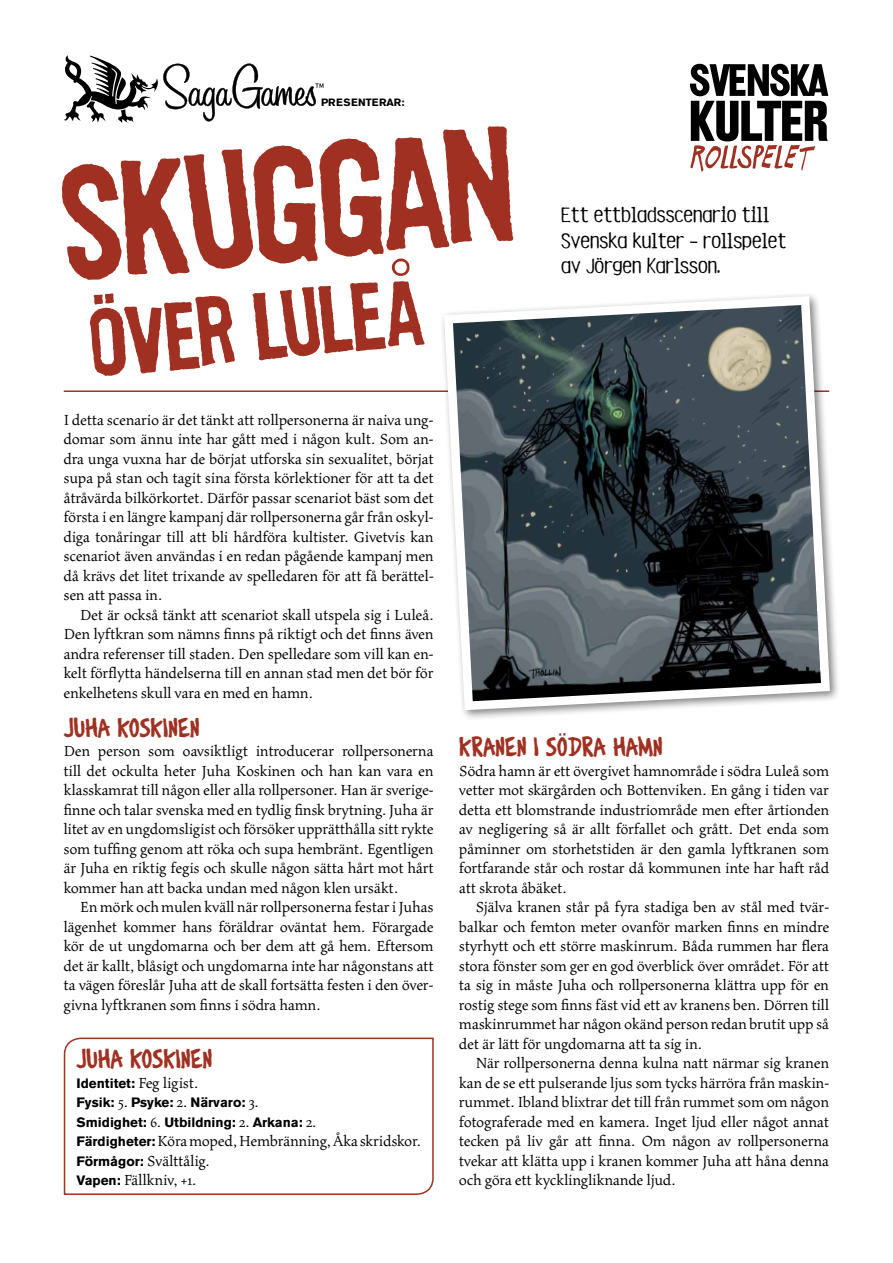
<style>
.page{position:relative;width:893px;height:1263px;background:#fff}
.page>*{position:absolute;margin:0;border:0;box-sizing:border-box;transform-origin:0 0}
.t1{font:153px "Flyerfonts Hardcore";color:#a03122}
.t2{font:88.5px "Flyerfonts Hardcore";color:#a03122}
.t3{font:27px "Flyerfonts Filler";letter-spacing:-.01em;color:#a03122}
.t4{font:22.5px/25.5px "Flyerfonts Inside Out";color:#000}
.t5{font:16.5px/19.5px "Maiola";color:#000;text-align:justify}
.t6{font:700 13.5px/19.5px "Akzidenz Grotesk BE";color:#000}
.t7{font:700 10.5px "Akzidenz Grotesk BE";letter-spacing:.02em;color:#000}
.s1{font-family:"Maiola";font-weight:400;font-size:16.5px}
.s2{font-family:"Akzidenz Grotesk BE";font-weight:700;font-size:13.5px}
</style>
<div class="page">
<hr style="left:64px;top:390px;width:765px;height:2px;background:#a03122">
<svg style="left:690px;top:64px;width:138px;height:108px"></svg>
<svg style="left:64px;top:55px;width:259px;height:68px"></svg>
<svg style="left:63px;top:1037px;width:371px;height:158px"></svg>
<div style="left:439px;top:291px;width:401px;height:430px;background:#000;opacity:.5"></div>
<svg style="left:444px;top:296px;width:386px;height:414px"></svg>
<img style="left:453px;top:305px;width:368px;height:396px">
<p class="t7" style="left:321px;top:96px;width:85px">PRESENTERAR:</p>
<h1 class="t1" style="left:53px;top:131px;width:456px;rotate:-6deg">SKUGGAN</h1>
<h2 class="t2" style="left:85px;top:289px;width:335px;rotate:-6deg">ÖVER LULEÅ</h2>
<h3 class="t4" style="left:561px;top:201px;width:227px">Ett ettbladsscenario till<br>Svenska kulter – rollspelet av Jörgen Karlsson.</h3>
<p class="t5" style="left:64px;top:410px;width:372px">I detta scenario är det tänkt att rollpersonerna är naiva ung&shy;domar som ännu inte har gått med i någon kult. Som an&shy;dra unga vuxna har de börjat utforska sin sexualitet, börjat supa på stan och tagit sina första körlektioner för att ta det åtråvärda bilkörkortet. Därför passar scenariot bäst som det första i en längre kampanj där rollpersonerna går från oskyl&shy;diga tonåringar till att bli hårdföra kultister. Givetvis kan scenariot även användas i en redan pågående kampanj men då krävs det litet trixande av spelledaren för att få berättel&shy;sen att passa in.</p>
<p class="t5" style="left:64px;top:605px;width:371px;text-indent:16px">Det är också tänkt att scenariot skall utspela sig i Luleå.<br>Den lyftkran som nämns finns på riktigt och det finns även andra referenser till staden. Den spelledare som vill kan en&shy;kelt förflytta händelserna till en annan stad men det bör för enkelhetens skull vara en med en hamn.</p>
<h3 class="t3" style="left:64px;top:710px;width:137px">JUHA KOSKINEN</h3>
<p class="t5" style="left:64px;top:742px;width:371px">Den person som oavsiktligt introducerar rollpersonerna till det ockulta heter Juha Koskinen och han kan vara en klasskamrat till någon eller alla rollpersoner. Han är sverige&shy;finne och talar svenska med en tydlig finsk brytning. Juha är litet av en ungdomsligist och försöker upprätthålla sitt rykte som tuffing genom att röka och supa hembränt. Egentligen är Juha en riktig fegis och skulle någon sätta hårt mot hårt kommer han att backa undan med någon klen ursäkt.</p>
<p class="t5" style="left:64px;top:898px;width:371px;text-indent:16px">En mörk och mulen kväll när rollpersonerna festar i Juhas lägenhet kommer hans föräldrar oväntat hem. Förargade kör de ut ungdomarna och ber dem att gå hem. Eftersom det är kallt, blåsigt och ungdomarna inte har någonstans att ta vägen föreslår Juha att de skall fortsätta festen i den över&shy;givna lyftkranen som finns i södra hamn.</p>
<h3 class="t3" style="left:77px;top:1041px;width:137px">JUHA KOSKINEN</h3>
<p class="t6" style="left:77px;top:1073px;width:241px">Identitet: <span class="s1">Feg ligist.<br></span>Fysik: <span class="s1">5.</span> Psyke: <span class="s1">2.</span> Närvaro: <span class="s1">3.<br></span>Smidighet: <span class="s1">6.</span> Utbildning: <span class="s1">2.</span> Arkana: <span class="s1">2.</span></p>
<p class="t5" style="left:77px;top:1132px;width:346px;text-align:left"><span class="s2">Färdigheter:</span> Köra moped, Hembränning, Åka skridskor.<br><span class="s2">Förmågor:</span> Svälttålig.<br><span class="s2">Vapen:</span> Fällkniv, +1.</p>
<h3 class="t3" style="left:459px;top:729px;width:205px">KRANEN I SÖDRA HAMN</h3>
<p class="t5" style="left:459px;top:761px;width:371px">Södra hamn är ett övergivet hamnområde i södra Luleå som vetter mot skärgården och Bottenviken. En gång i tiden var detta ett blomstrande industriområde men efter årtionden av negligering så är allt förfallet och grått. Det enda som påminner om storhetstiden är den gamla lyftkranen som fortfarande står och rostar då kommunen inte har haft råd att skrota åbäket.</p>
<p class="t5" style="left:459px;top:898px;width:371px;text-indent:16px">Själva kranen står på fyra stadiga ben av stål med tvär&shy;balkar och femton meter ovanför marken finns en mindre styrhytt och ett större maskinrum. Båda rummen har flera stora fönster som ger en god överblick över området. För att ta sig in måste Juha och rollpersonerna klättra upp för en rostig stege som finns fäst vid ett av kranens ben. Dörren till maskinrummet har någon okänd person redan brutit upp så det är lätt för ungdomarna att ta sig in.</p>
<p class="t5" style="left:459px;top:1054px;width:371px;text-indent:16px">När rollpersonerna denna kulna natt närmar sig kranen kan de se ett pulserande ljus som tycks härröra från maskin&shy;rummet. Ibland blixtrar det till från rummet som om någon fotograferade med en kamera. Inget ljud eller något annat tecken på liv går att finna. Om någon av rollpersonerna tvekar att klätta upp i kranen kommer Juha att håna denna och göra ett kycklingliknande ljud.</p>
</div>
